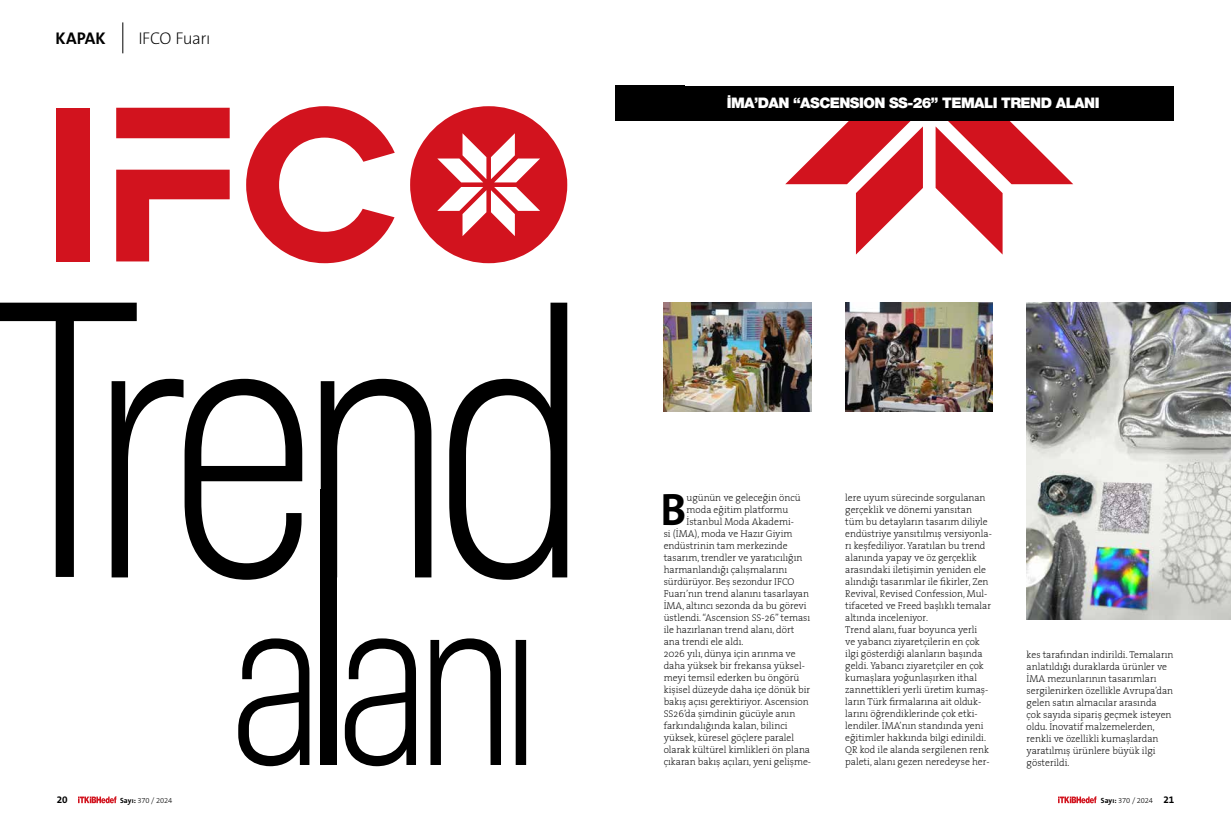
<style>
.page{position:relative;width:1231px;height:823px;background:#fff}
.page>*{position:absolute;margin:0;border:0;box-sizing:border-box;transform-origin:0 0}
.t1{font:700 45.6px "The Sans B W7";color:#000}
.t2{font:200 17px "The Sans B W2";letter-spacing:-.03em;color:#000}
.t3{font:700 17px "The Sans B W7";letter-spacing:-.005em;color:#000}
.t4{font:900 14.6px "Helvetica Neue";letter-spacing:-.04em;color:#fff}
.t5{font:10px/12px "The Serif";color:#000}
.t6{font:700 10px "The Sans B W7";color:#000}
.t7{font:300 7.5px "The Sans B W3";letter-spacing:-.015em;color:#000}
.s1{font-family:"The Sans B W7";font-weight:700}
.s2{font-family:"The Sans B W7";font-weight:700;font-size:10px}
</style>
<div class="page">
<svg style="left:78px;top:796px;width:38px;height:6px"></svg>
<svg style="left:1058px;top:796px;width:38px;height:6px"></svg>
<hr style="left:123px;top:22px;width:1px;height:31px;background:#000">
<div style="left:57px;top:108px;width:33px;height:153px;background:#d2131e"></div>
<svg style="left:246px;top:106px;width:149px;height:157px"></svg>
<svg style="left:410px;top:106px;width:157px;height:157px"></svg>
<svg style="left:116px;top:169px;width:114px;height:92px"></svg>
<div style="left:116px;top:108px;width:114px;height:30px;background:#d2131e"></div>
<svg style="left:238px;top:579px;width:288px;height:186px"></svg>
<svg style="left:0;top:302px;width:567px;height:277px"></svg>
<div style="left:321px;top:489px;width:16px;height:275px;background:#000"></div>
<svg style="left:785px;top:121px;width:288px;height:133px"></svg>
<div style="left:615px;top:85px;width:559px;height:36px;background:#000"></div>
<img style="left:663px;top:302px;width:148px;height:109px">
<img style="left:845px;top:302px;width:147px;height:109px">
<img style="left:1026px;top:302px;width:204px;height:316px">
<h2 class="t3" style="left:56px;top:27px;width:52px">KAPAK</h2>
<h2 class="t2" style="left:138px;top:27px;width:73px">IFCO Fuarı</h2>
<h3 class="t4" style="left:726px;top:94px;width:374px">İMA’DAN “ASCENSION SS-26” TEMALI TREND ALANI</h3>
<h1 class="t1" style="left:660px;top:480px;width:27px">B</h1>
<p class="t5" style="left:686px;top:491px;width:116px">ugünün ve geleceğin öncü</p>
<p class="t5" style="left:686px;top:503px;width:103px">moda eğitim platformu</p>
<p class="t5" style="left:686px;top:515px;width:109px">İstanbul Moda Akademi-</p>
<p class="t5" style="left:663px;top:527px;width:130px">si (İMA), moda ve Hazır Giyim</p>
<p class="t5" style="left:663px;top:539px;width:125px">endüstrinin tam merkezinde</p>
<p class="t5" style="left:663px;top:551px;width:140px">tasarım, trendler ve yaratıcılığın</p>
<p class="t5" style="left:663px;top:563px;width:125px">harmanlandığı çalışmalarını</p>
<p class="t5" style="left:663px;top:575px;width:132px">sürdürüyor. Beş sezondur IFCO</p>
<p class="t5" style="left:663px;top:587px;width:147px">Fuarı’nın trend alanını tasarlayan</p>
<p class="t5" style="left:663px;top:599px;width:144px">İMA, altıncı sezonda da bu görevi</p>
<p class="t5" style="left:663px;top:611px;width:148px">üstlendi. “Ascension SS-26” teması</p>
<p class="t5" style="left:663px;top:623px;width:132px">ile hazırlanan trend alanı, dört</p>
<p class="t5" style="left:663px;top:635px;width:81px">ana trendi ele aldı.</p>
<p class="t5" style="left:663px;top:647px;width:133px">2026 yılı, dünya için arınma ve</p>
<p class="t5" style="left:663px;top:659px;width:143px">daha yüksek bir frekansa yüksel-</p>
<p class="t5" style="left:663px;top:671px;width:137px">meyi temsil ederken bu öngörü</p>
<p class="t5" style="left:663px;top:683px;width:148px">kişisel düzeyde daha içe dönük bir</p>
<p class="t5" style="left:663px;top:695px;width:146px">bakış açısı gerektiriyor. Ascension</p>
<p class="t5" style="left:663px;top:707px;width:133px">SS26’da şimdinin gücüyle anın</p>
<p class="t5" style="left:663px;top:719px;width:125px">farkındalığında kalan, bilinci</p>
<p class="t5" style="left:663px;top:731px;width:132px">yüksek, küresel göçlere paralel</p>
<p class="t5" style="left:663px;top:743px;width:148px">olarak kültürel kimlikleri ön plana</p>
<p class="t5" style="left:663px;top:755px;width:149px">çıkaran bakış açıları, yeni gelişme-</p>
<p class="t5" style="left:845px;top:491px;width:148px">lere uyum sürecinde sorgulanan gerçeklik ve dönemi yansıtan tüm bu detayların tasarım diliyle endüstriye yansıtılmış versiyonla&shy;rı keşfediliyor. Yaratılan bu trend alanında yapay ve öz gerçeklik arasındaki iletişimin yeniden ele alındığı tasarımlar ile fikirler, Zen Revival, Revised Confession, Mul&shy;tifaceted ve Freed başlıklı temalar altında inceleniyor.<br>Trend alanı, fuar boyunca yerli<br>ve yabancı ziyaretçilerin en çok ilgi gösterdiği alanların başında geldi. Yabancı ziyaretçiler en çok kumaşlara yoğunlaşırken ithal zannettikleri yerli üretim kumaş&shy;ların Türk firmalarına ait olduk&shy;larını öğrendiklerinde çok etki&shy;lendiler. İMA’nın standında yeni eğitimler hakkında bilgi edinildi.<br>QR kod ile alanda sergilenen renk paleti, alanı gezen neredeyse her-</p>
<p class="t5" style="left:1026px;top:648px;width:148px">kes tarafından indirildi. Temaların anlatıldığı duraklarda ürünler ve<br>İMA mezunlarının tasarımları sergilenirken özellikle Avrupa’dan gelen satın almacılar arasında çok sayıda sipariş geçmek isteyen oldu. İnovatif malzemelerden, renkli ve özellikli kumaşlardan yaratılmış ürünlere büyük ilgi gösterildi.</p>
<p class="t6" style="left:57px;top:792px;width:12px">20</p>
<p class="t7" style="left:120px;top:795px;width:54px"><span class="s1">Sayı:</span> 370 / 2024</p>
<p class="t7" style="left:1100px;top:795px;width:75px"><span class="s1">Sayı:</span> 370 / 2024 <span class="s2">21</span></p>
</div>
